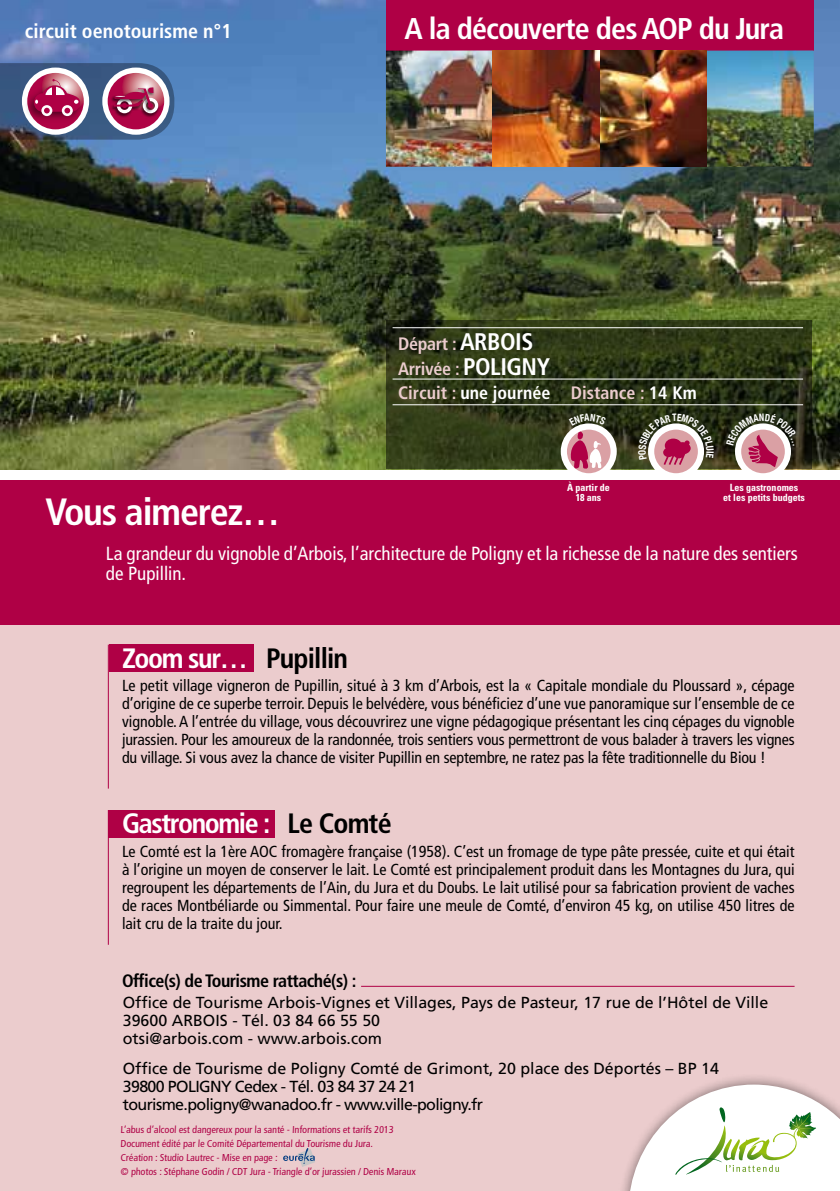
<style>
.page{position:relative;width:840px;height:1191px;background:#fff}
.page>*{position:absolute;margin:0;border:0;box-sizing:border-box;transform-origin:0 0}
.t1{font:700 condensed 38px "Frutiger";letter-spacing:-.03em;color:#fff}
.t2{font:700 condensed 30px "Frutiger";letter-spacing:-.03em;color:#fff}
.t3{font:700 condensed 28px "Frutiger";letter-spacing:-.05em;color:#fff}
.t4{font:700 condensed 28px "Frutiger";letter-spacing:-.03em;color:#fff}
.t5{font:700 condensed 20px "Frutiger";color:#fff}
.t6{font:condensed 19px/20px "Frutiger";color:#fff}
.t7{font:700 condensed 18px/24.4px "Frutiger";color:#ebcccd}
.t8{font:700 condensed 18px "Frutiger";letter-spacing:-.03em;color:#000}
.t9{font:condensed 16px/18px "Frutiger";letter-spacing:-.005em;color:#000;text-align:justify}
.t10{font:16px/18px "Frutiger";letter-spacing:-.04em;color:#000}
.t11{font:16px/18px "Frutiger";color:#000}
.t12{font:condensed 10px/14px "Frutiger";color:#af0045}
.t13{font:700 condensed 10px/10px "Univers";color:#fff;text-align:center}
.s1{font-size:24px;color:#fff}
.s2{color:#fff}
.s3{color:#000}
</style>
<div class="page">
<div style="left:0;top:612px;width:839px;height:579px;background:#ebcccd"></div>
<img style="left:0;top:0;width:839px;height:469px">
<svg style="left:386px;top:320px;width:425px;height:149px;background:#2e3818"></svg>
<div style="left:386px;top:0;width:427px;height:50px;background:#af0045"></div>
<img style="left:386px;top:50px;width:427px;height:117px">
<hr style="left:108px;top:644px;width:1px;height:144px;background:#af0045">
<hr style="left:108px;top:810px;width:1px;height:134px;background:#af0045">
<hr style="left:361px;top:985px;width:433px;height:1px;background:#af0045">
<div style="left:0;top:480px;width:839px;height:145px;background:#af0045"></div>
<svg style="left:283px;top:1148px;width:32px;height:19px"></svg>
<div style="left:109px;top:644px;width:144px;height:28px;background:#af0045"></div>
<div style="left:108px;top:810px;width:166px;height:27px;background:#af0045"></div>
<div style="left:616px;top:1072px;width:223px;height:119px;background:#000;opacity:.5"></div>
<svg style="left:650px;top:426px;width:50px;height:50px"></svg>
<div style="left:647px;top:423px;width:56px;height:56px;border:6px solid #fff;border-radius:50%"></div>
<svg style="left:563px;top:426px;width:50px;height:50px"></svg>
<div style="left:560px;top:423px;width:56px;height:56px;border:6px solid #fff;border-radius:50%"></div>
<svg style="left:737px;top:426px;width:50px;height:50px"></svg>
<div style="left:734px;top:423px;width:56px;height:56px;border:6px solid #fff;border-radius:50%"></div>
<svg style="left:0;top:63px;width:174px;height:77px"></svg>
<hr style="left:392px;top:327px;width:410px;height:1px;background:#fff">
<hr style="left:392px;top:378px;width:410px;height:1px;background:#fff">
<hr style="left:392px;top:404px;width:410px;height:1px;background:#fff">
<svg style="left:628px;top:1084px;width:211px;height:107px;background:#eeece4"></svg>
<svg style="left:568px;top:414px;width:43px;height:56px"></svg>
<svg style="left:634px;top:413px;width:161px;height:54px;background:#7d625c"></svg>
<p class="t5" style="left:25px;top:19px;width:208px">circuit oenotourisme n°1</p>
<h1 class="t1" style="left:45px;top:489px;width:236px">Vous aimerez…</h1>
<h2 class="t2" style="left:404px;top:11px;width:381px">A la découverte des AOP du Jura</h2>
<p class="t7" style="left:398px;top:331px;width:300px">Départ : <span class="s1">ARBOIS<br></span>Arrivée : <span class="s1">POLIGNY<br></span>Circuit : <span class="s2">une journée</span> Distance : <span class="s2">14 Km</span></p>
<p class="t13" style="left:566px;top:483px;width:44px">À partir de<br>18 ans</p>
<p class="t13" style="left:722px;top:483px;width:83px">Les gastronomes<br>et les petits budgets</p>
<p class="t6" style="left:106px;top:544px;width:693px">La grandeur du vignoble d’Arbois, l’architecture de Poligny et la richesse de la nature des sentiers de Pupillin.</p>
<h3 class="t4" style="left:122px;top:641px;width:227px">Zoom sur… <span class="s3">Pupillin</span></h3>
<p class="t9" style="left:122px;top:677px;width:673px">Le petit village vigneron de Pupillin, situé à 3 km d’Arbois, est la « Capitale mondiale du Ploussard », cépage d’origine de ce superbe terroir. Depuis le belvédère, vous bénéficiez d’une vue panoramique sur l’ensemble de ce vignoble. A l’entrée du village, vous découvrirez une vigne pédagogique présentant les cinq cépages du vignoble jurassien. Pour les amoureux de la randonnée, trois sentiers vous permettront de vous balader à travers les vignes du village. Si vous avez la chance de visiter Pupillin en septembre, ne ratez pas la fête traditionnelle du Biou !</p>
<h3 class="t3" style="left:122px;top:806px;width:271px">Gastronomie : <span class="s3">Le Comté</span></h3>
<p class="t9" style="left:122px;top:842px;width:673px">Le Comté est la 1ère AOC fromagère française (1958). C’est un fromage de type pâte pressée, cuite et qui était à l’origine un moyen de conserver le lait. Le Comté est principalement produit dans les Montagnes du Jura, qui regroupent les départements de l’Ain, du Jura et du Doubs. Le lait utilisé pour sa fabrication provient de vaches de races Montbéliarde ou Simmental. Pour faire une meule de Comté, d’environ 45 kg, on utilise 450 litres de lait cru de la traite du jour.</p>
<p class="t8" style="left:122px;top:970px;width:236px">Office(s) de Tourisme rattaché(s) :</p>
<p class="t11" style="left:123px;top:993px;width:646px">Office de Tourisme Arbois-Vignes et Villages, Pays de Pasteur, 17 rue de l’Hôtel de Ville<br>39600 ARBOIS - Tél. 03 84 66 55 50<br>otsi@arbois.com - www.arbois.com</p>
<p class="t10" style="left:123px;top:1059px;width:597px">Office de Tourisme de Poligny Comté de Grimont, 20 place des Déportés – BP 14<br>39800 POLIGNY Cedex - Tél. 03 84 37 24 21<br>tourisme.poligny@wanadoo.fr - www.ville-poligny.fr</p>
<p class="t12" style="left:120px;top:1122px;width:297px">L’abus d’alcool est dangereux pour la santé - Informations et tarifs 2013<br>Document édité par le Comité Départemental du Tourisme du Jura.<br>Création : Studio Lautrec - Mise en page :<br>© photos : Stéphane Godin / CDT Jura - Triangle d’or jurassien / Denis Maraux</p>
</div>
